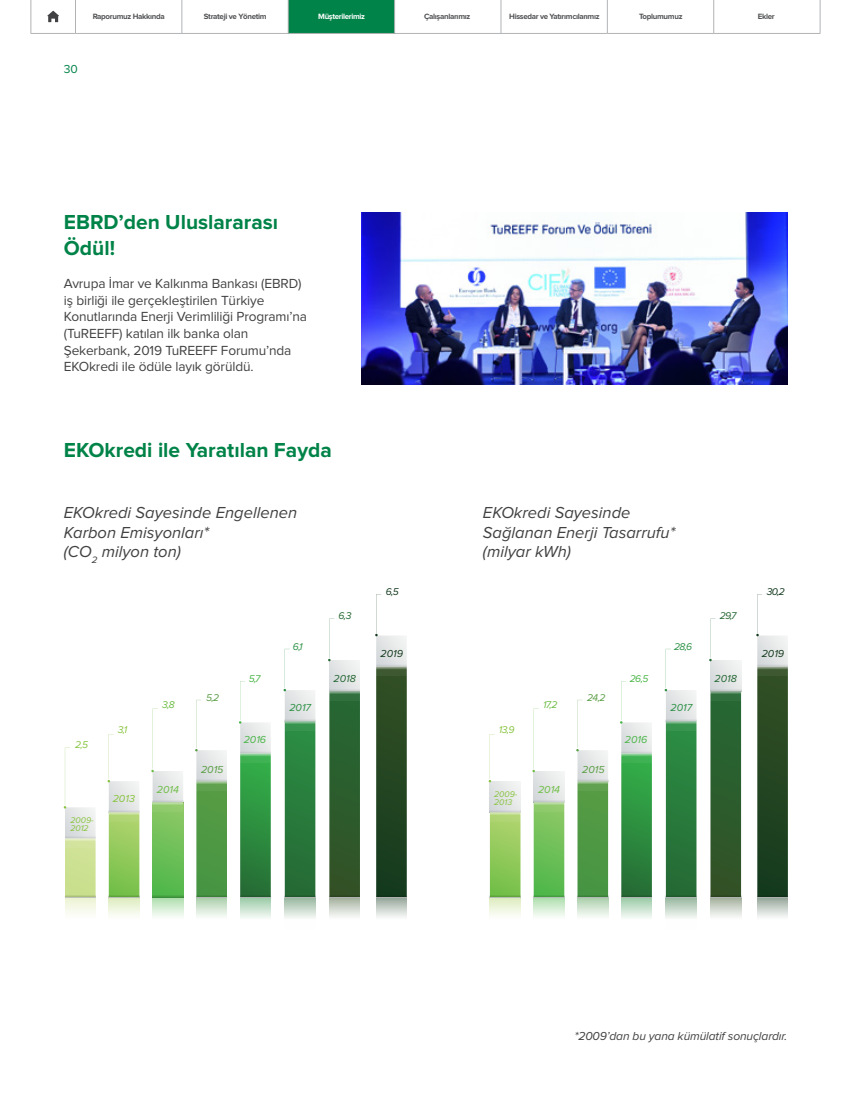
<style>
.page{position:relative;width:851px;height:1106px;background:#fff}
.page>*{position:absolute;margin:0;border:0;box-sizing:border-box;transform-origin:0 0}
.t1{font:700 21px/25.2px "Proxima Nova";color:#008348}
.t2{font:italic 16.5px/19.8px "Proxima Nova";color:#414042}
.t3{font:13.65px/16.6px "Proxima Nova";letter-spacing:-.01em;color:#414042}
.t4{font:italic 12px "Proxima Nova";letter-spacing:-.01em;color:#414042}
.t5{font:12px "Proxima Nova";color:#008348}
.t6{font:italic 10.5px "Proxima Nova";color:#6dbd45}
.t7{font:italic 10.5px "Proxima Nova";color:#599d44}
.t8{font:italic 10.5px "Proxima Nova";color:#4bb649}
.t9{font:italic 10.5px "Proxima Nova";color:#2c9145}
.t10{font:italic 10.5px "Proxima Nova";color:#256834}
.t11{font:italic 10.5px "Proxima Nova";color:#13391d}
.t12{font:italic 10.5px "Proxima Nova";color:#88c440}
.t13{font:italic 10.2px "Proxima Nova";color:#88c440}
.t14{font:italic 10.2px "Proxima Nova";color:#6dbd45}
.t15{font:italic 10.2px "Proxima Nova";color:#599d44}
.t16{font:italic 10.2px "Proxima Nova";color:#4bb649}
.t17{font:italic 10.2px "Proxima Nova";color:#2c9145}
.t18{font:italic 10.2px "Proxima Nova";color:#13391d}
.t19{font:italic 10.2px "Proxima Nova";color:#256834}
.t20{font:italic 8.55px/7.5px "Proxima Nova";color:#88c440}
.t21{font:700 7.95px "Proxima Nova";letter-spacing:-.04em;color:#515254}
.t22{font:700 7.95px "Proxima Nova";letter-spacing:-.04em;color:#fff}
</style>
<div class="page">
<img style="left:361px;top:213px;width:426px;height:172px">
<svg style="left:65px;top:898px;width:31px;height:16px"></svg>
<svg style="left:109px;top:898px;width:30px;height:18px"></svg>
<svg style="left:152px;top:898px;width:31px;height:18px"></svg>
<svg style="left:196px;top:898px;width:31px;height:19px"></svg>
<svg style="left:240px;top:898px;width:31px;height:20px"></svg>
<svg style="left:64px;top:747px;width:32px;height:150px"></svg>
<svg style="left:107px;top:734px;width:32px;height:163px"></svg>
<svg style="left:151px;top:708px;width:32px;height:189px"></svg>
<svg style="left:195px;top:700px;width:32px;height:197px"></svg>
<svg style="left:239px;top:681px;width:32px;height:216px"></svg>
<svg style="left:285px;top:898px;width:30px;height:20px"></svg>
<svg style="left:283px;top:649px;width:32px;height:248px"></svg>
<div style="left:329px;top:660px;width:31px;height:31px;background:#e7e8e9"></div>
<svg style="left:329px;top:700px;width:31px;height:185px;background:#2e5e2f"></svg>
<div style="left:329px;top:885px;width:31px;height:12px;background:#325125"></div>
<svg style="left:329px;top:679px;width:31px;height:12px"></svg>
<svg style="left:329px;top:898px;width:31px;height:19px"></svg>
<svg style="left:329px;top:691px;width:31px;height:9px"></svg>
<svg style="left:376px;top:898px;width:30px;height:19px"></svg>
<svg style="left:328px;top:619px;width:3px;height:42px"></svg>
<svg style="left:375px;top:594px;width:31px;height:303px"></svg>
<svg style="left:490px;top:898px;width:30px;height:18px"></svg>
<svg style="left:533px;top:898px;width:31px;height:18px"></svg>
<svg style="left:577px;top:898px;width:31px;height:19px"></svg>
<svg style="left:621px;top:898px;width:30px;height:20px"></svg>
<svg style="left:488px;top:734px;width:32px;height:163px"></svg>
<svg style="left:532px;top:708px;width:32px;height:189px"></svg>
<svg style="left:576px;top:700px;width:32px;height:197px"></svg>
<svg style="left:620px;top:681px;width:31px;height:216px"></svg>
<svg style="left:665px;top:898px;width:31px;height:20px"></svg>
<svg style="left:664px;top:649px;width:32px;height:248px"></svg>
<div style="left:710px;top:660px;width:31px;height:31px;background:#e7e8e9"></div>
<svg style="left:710px;top:700px;width:31px;height:185px;background:#2e5f30"></svg>
<div style="left:710px;top:885px;width:31px;height:12px;background:#325125"></div>
<svg style="left:710px;top:679px;width:31px;height:12px"></svg>
<svg style="left:710px;top:898px;width:31px;height:19px"></svg>
<svg style="left:710px;top:691px;width:31px;height:9px"></svg>
<svg style="left:757px;top:898px;width:30px;height:19px"></svg>
<svg style="left:709px;top:619px;width:3px;height:42px"></svg>
<svg style="left:756px;top:594px;width:31px;height:303px"></svg>
<div style="left:288px;top:0;width:106px;height:33px;background:#008348"></div>
<hr style="left:31px;top:0;width:1px;height:33px;background:#b1b3b5">
<hr style="left:75px;top:0;width:1px;height:33px;background:#b1b3b5">
<hr style="left:181px;top:0;width:1px;height:33px;background:#b1b3b5">
<hr style="left:288px;top:0;width:1px;height:33px;background:#b1b3b5">
<hr style="left:394px;top:0;width:1px;height:33px;background:#b1b3b5">
<hr style="left:500px;top:0;width:1px;height:33px;background:#b1b3b5">
<hr style="left:607px;top:0;width:1px;height:33px;background:#b1b3b5">
<hr style="left:713px;top:0;width:1px;height:33px;background:#b1b3b5">
<hr style="left:819px;top:0;width:1px;height:33px;background:#b1b3b5">
<hr style="left:31px;top:33px;width:44px;height:1px;background:#b1b3b5">
<hr style="left:75px;top:33px;width:107px;height:1px;background:#b1b3b5">
<hr style="left:182px;top:33px;width:106px;height:1px;background:#b1b3b5">
<hr style="left:288px;top:33px;width:106px;height:1px;background:#b1b3b5">
<hr style="left:394px;top:33px;width:107px;height:1px;background:#b1b3b5">
<hr style="left:501px;top:33px;width:106px;height:1px;background:#b1b3b5">
<hr style="left:607px;top:33px;width:106px;height:1px;background:#b1b3b5">
<hr style="left:713px;top:33px;width:107px;height:1px;background:#b1b3b5">
<svg style="left:47px;top:11px;width:12px;height:11px"></svg>
<p class="t21" style="left:93px;top:13px;width:74px">Raporumuz Hakkında</p>
<p class="t21" style="left:204px;top:13px;width:64px">Strateji ve Yönetim</p>
<p class="t22" style="left:318px;top:13px;width:48px">Müşterilerimiz</p>
<p class="t21" style="left:424px;top:13px;width:48px">Çalışanlarımız</p>
<p class="t21" style="left:509px;top:13px;width:92px">Hissedar ve Yatırımcılarımız</p>
<p class="t21" style="left:639px;top:13px;width:45px">Toplumumuz</p>
<p class="t21" style="left:757px;top:13px;width:18px">Ekler</p>
<p class="t5" style="left:64px;top:64px;width:16px">30</p>
<h1 class="t1" style="left:64px;top:210px;width:216px">EBRD’den Uluslararası<br>Ödül!</h1>
<p class="t3" style="left:64px;top:275px;width:245px">Avrupa İmar ve Kalkınma Bankası (EBRD) iş birliği ile gerçekleştirilen Türkiye Konutlarında Enerji Verimliliği Programı’na (TuREEFF) katılan ilk banka olan Şekerbank, 2019 TuREEFF Forumu’nda EKOkredi ile ödüle layık görüldü.</p>
<h1 class="t1" style="left:64px;top:438px;width:269px">EKOkredi ile Yaratılan Fayda</h1>
<p class="t2" style="left:64px;top:503px;width:235px">EKOkredi Sayesinde Engellenen<br>Karbon Emisyonları*<br>(CO<sub>2</sub> milyon ton)</p>
<p class="t2" style="left:483px;top:503px;width:194px">EKOkredi Sayesinde<br>Sağlanan Enerji Tasarrufu* (milyar kWh)</p>
<p class="t13" style="left:75px;top:740px;width:15px">2,5</p>
<p class="t20" style="left:70px;top:817px;width:25px">2009-<br>2012</p>
<p class="t13" style="left:118px;top:725px;width:11px">3,1</p>
<p class="t12" style="left:113px;top:794px;width:24px">2013</p>
<p class="t14" style="left:162px;top:700px;width:14px">3,8</p>
<p class="t6" style="left:157px;top:785px;width:24px">2014</p>
<p class="t15" style="left:206px;top:693px;width:15px">5,2</p>
<p class="t7" style="left:201px;top:764px;width:24px">2015</p>
<p class="t16" style="left:249px;top:674px;width:13px">5,7</p>
<p class="t8" style="left:244px;top:735px;width:24px">2016</p>
<p class="t17" style="left:293px;top:641px;width:11px">6,1</p>
<p class="t9" style="left:289px;top:702px;width:23px">2017</p>
<p class="t19" style="left:338px;top:610px;width:14px">6,3</p>
<p class="t10" style="left:333px;top:673px;width:24px">2018</p>
<p class="t18" style="left:385px;top:587px;width:15px">6,5</p>
<p class="t11" style="left:380px;top:648px;width:24px">2019</p>
<p class="t13" style="left:499px;top:725px;width:17px">13,9</p>
<p class="t20" style="left:494px;top:790px;width:25px">2009-<br>2013</p>
<p class="t14" style="left:543px;top:700px;width:16px">17,2</p>
<p class="t6" style="left:538px;top:785px;width:24px">2014</p>
<p class="t15" style="left:587px;top:693px;width:20px">24,2</p>
<p class="t7" style="left:582px;top:764px;width:24px">2015</p>
<p class="t16" style="left:629px;top:674px;width:20px">26,5</p>
<p class="t8" style="left:624px;top:735px;width:24px">2016</p>
<p class="t17" style="left:674px;top:641px;width:20px">28,6</p>
<p class="t9" style="left:670px;top:702px;width:23px">2017</p>
<p class="t19" style="left:719px;top:610px;width:18px">29,7</p>
<p class="t10" style="left:714px;top:673px;width:24px">2018</p>
<p class="t18" style="left:766px;top:587px;width:20px">30,2</p>
<p class="t11" style="left:761px;top:648px;width:24px">2019</p>
<p class="t4" style="left:574px;top:1030px;width:214px">*2009’dan bu yana kümülatif sonuçlardır.</p>
</div>
